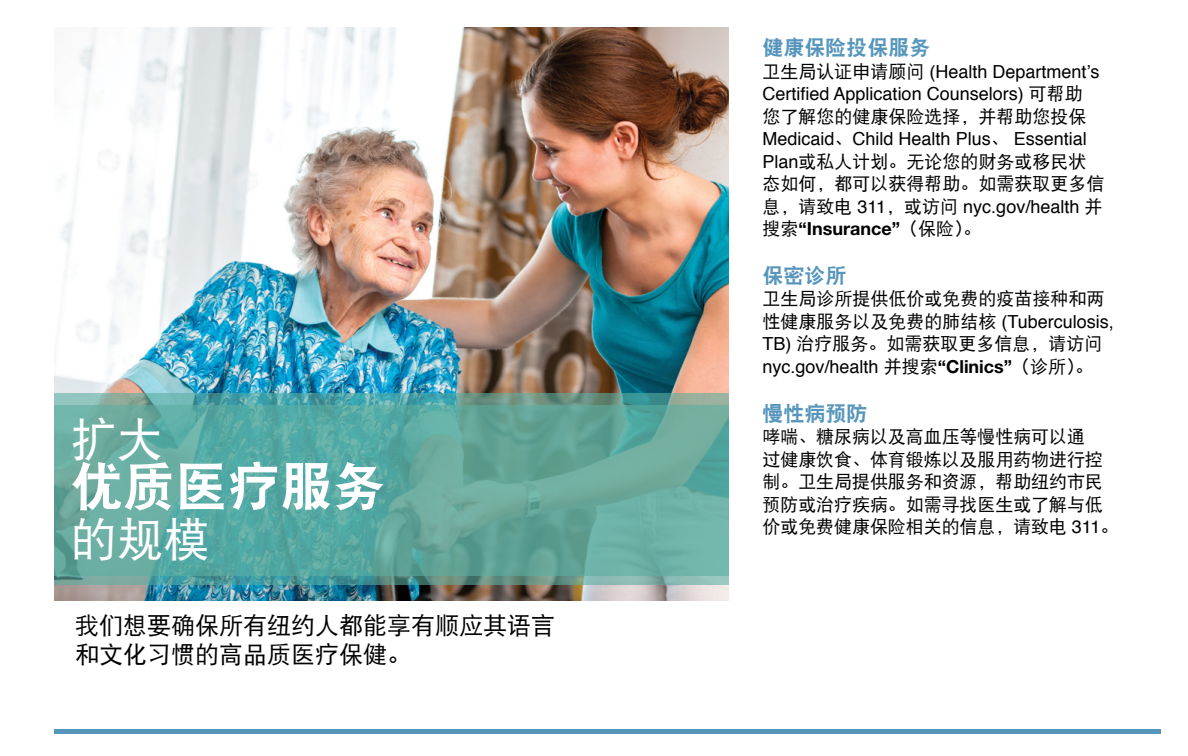
<style>
.page{position:relative;width:1188px;height:756px;background:#fff}
.page>*{position:absolute;margin:0;border:0;box-sizing:border-box;transform-origin:0 0}
.t1{font:52.5px "DF Hei W9";color:#fff}
.t2{font:46.5px "DF Hei W5";color:#fff}
.t3{font:24px/28.8px "DF Hei W5";color:#000}
.t4{font:21px "DF Hei W9";color:#5796bc}
.t5{font:18px/22.5px "DF Hei W5";letter-spacing:-.005em;color:#000}
.t6{font:18px/22.5px "Helvetica";color:#000}
.t7{font:700 18px "Helvetica Neue LT Std";color:#000}
.s1{font-family:"DF Hei W5"}
.s2{font-family:"Helvetica"}
.s3{font-family:"DF Hei W5";font-weight:400}
.s4{font-family:"Helvetica Neue LT Std";font-weight:700}
</style>
<div class="page">
<img style="left:54px;top:27px;width:675px;height:574px">
<div style="left:54px;top:729px;width:1107px;height:5px;background:#5796bc"></div>
<svg style="left:54px;top:394px;width:675px;height:191px"></svg>
<svg style="left:54px;top:405px;width:675px;height:171px"></svg>
<h2 class="t2" style="left:70px;top:416px;width:94px">扩大</h2>
<h1 class="t1" style="left:70px;top:460px;width:317px">优质医疗服务</h1>
<h2 class="t2" style="left:70px;top:516px;width:141px">的规模</h2>
<h3 class="t3" style="left:75px;top:611px;width:481px">我们想要确保所有纽约人都能享有顺应其语言和文化习惯的高品质医疗保健。</h3>
<p class="t4" style="left:763px;top:37px;width:170px">健康保险投保服务</p>
<p class="t6" style="left:763px;top:61px;width:338px"><span class="s1">卫生局认证申请顾问</span> (Health Department’s<br>Certified Application Counselors) <span class="s1">可帮助</span></p>
<p class="t5" style="left:763px;top:105px;width:326px">您了解您的健康保险选择，并帮助您投保</p>
<p class="t6" style="left:763px;top:128px;width:326px">Medicaid<span class="s1">、</span>Child Health Plus<span class="s1">、</span> Essential</p>
<p class="t5" style="left:763px;top:150px;width:344px"><span class="s2">Plan</span>或私人计划。无论您的财务或移民状态如何，都可以获得帮助。如需获取更多信</p>
<p class="t6" style="left:763px;top:196px;width:341px"><span class="s1">息，请致电</span> 311<span class="s1">，或访问</span> nyc.gov/health <span class="s1">并</span></p>
<p class="t7" style="left:763px;top:218px;width:220px"><span class="s3">搜索</span>“Insurance” <span class="s3">(保险)。</span></p>
<p class="t4" style="left:763px;top:265px;width:86px">保密诊所</p>
<p class="t5" style="left:763px;top:288px;width:344px">卫生局诊所提供低价或免费的疫苗接种和两</p>
<p class="t6" style="left:763px;top:311px;width:353px"><span class="s1">性健康服务以及免费的肺结核</span> (Tuberculosis,</p>
<p class="t5" style="left:763px;top:333px;width:342px"><span class="s2">TB)</span> 治疗服务。如需获取更多信息，请访问</p>
<p class="t6" style="left:763px;top:356px;width:332px">nyc.gov/health <span class="s1">并搜索</span><span class="s4">“Clinics”</span> <span class="s1">(诊所)。</span></p>
<p class="t4" style="left:763px;top:403px;width:107px">慢性病预防</p>
<p class="t5" style="left:763px;top:425px;width:357px">哮喘、糖尿病以及高血压等慢性病可以通<br>过健康饮食、体育锻炼以及服用药物进行控制。卫生局提供服务和资源，帮助纽约市民预防或治疗疾病。如需寻找医生或了解与低价或免费健康保险相关的信息，请致电 <span class="s2">311</span>。</p>
</div>
